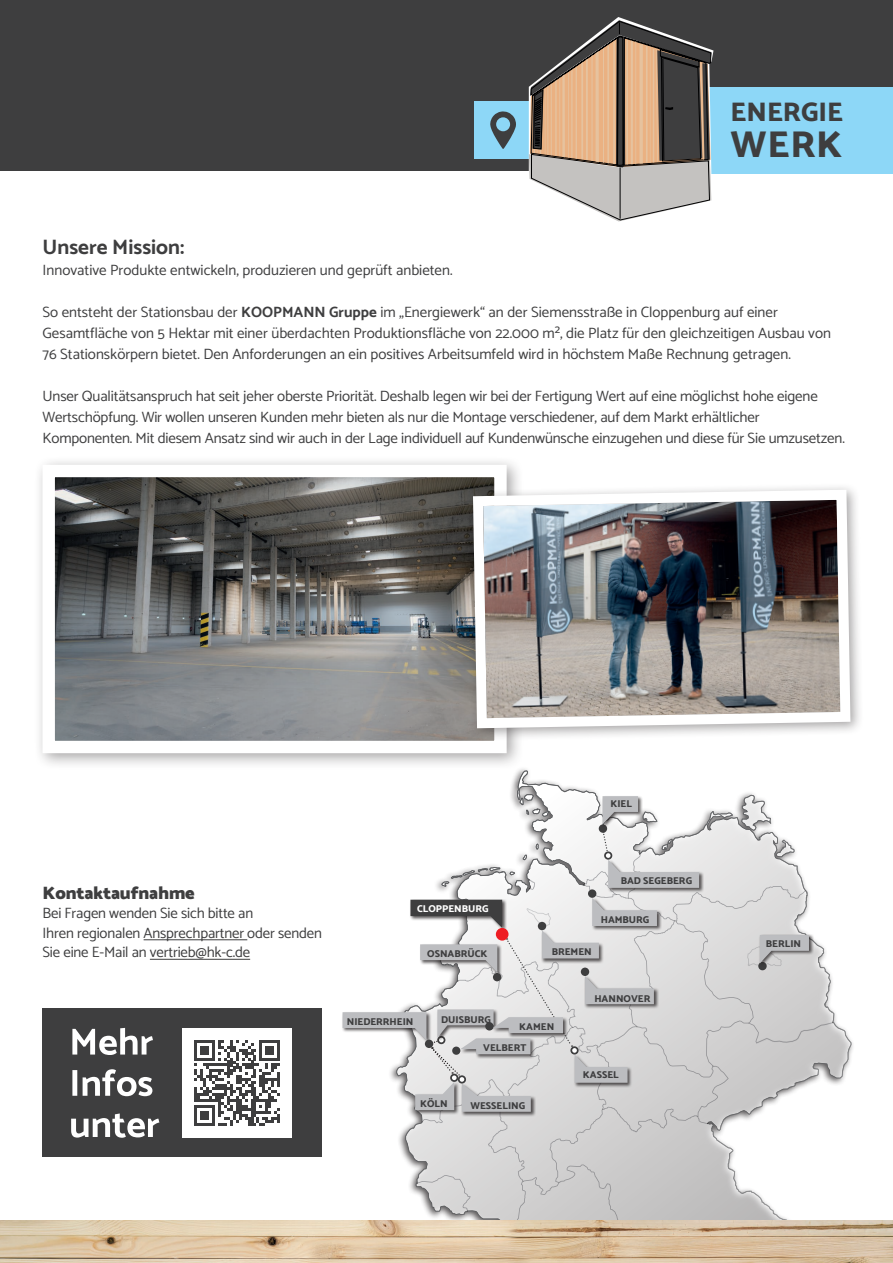
<style>
.page{position:relative;width:893px;height:1263px;background:#fff}
.page>*{position:absolute;margin:0;border:0;box-sizing:border-box;transform-origin:0 0}
.t1{font:800 37.5px "Catamaran";color:#3e3e3f}
.t2{font:800 27px "Catamaran";color:#3e3e3f}
.t3{font:700 21px "Catamaran";color:#3e3e3f}
.t4{font:900 18px "Catamaran";letter-spacing:-.01em;color:#3e3e3f}
.t5{font:15px/21px "Catamaran";letter-spacing:-.01em;color:#3e3e3f}
.t6{font:800 9.9px "Catamaran";color:#3e3e3f}
.t7{font:800 9.9px "Catamaran";color:#fff}
.s1{font-weight:700}
</style>
<div class="page">
<svg style="left:343px;top:770px;width:508px;height:450px"></svg>
<div style="left:605px;top:852px;width:6px;height:7px;background:#fff;border-radius:50%"></div>
<div style="left:604px;top:851px;width:8px;height:9px;border:2px solid #3e3e3f;border-radius:50%"></div>
<hr style="left:144px;top:939px;width:103px;height:1px;background:#3e3e3f">
<hr style="left:150px;top:959px;width:100px;height:1px;background:#3e3e3f">
<div style="left:0;top:0;width:893px;height:170px;background:#3e3e3f"></div>
<div style="left:43px;top:1008px;width:279px;height:149px;background:#3e3e3f"></div>
<img style="left:0;top:1220px;width:893px;height:43px">
<svg style="left:71px;top:1113px;width:88px;height:25px"></svg>
<svg style="left:72px;top:1069px;width:80px;height:27px"></svg>
<svg style="left:72px;top:1028px;width:81px;height:27px"></svg>
<div style="left:182px;top:1028px;width:110px;height:110px;background:#fff"></div>
<svg style="left:194px;top:1040px;width:86px;height:86px"></svg>
<div style="left:534px;top:87px;width:359px;height:87px;background:#8dd7f7"></div>
<div style="left:474px;top:101px;width:351px;height:58px;background:#8dd7f7"></div>
<svg style="left:529px;top:17px;width:184px;height:204px"></svg>
<svg style="left:490px;top:111px;width:26px;height:38px"></svg>
<div style="left:34px;top:456px;width:490px;height:315px;background:#231f20;opacity:.4"></div>
<svg style="left:36px;top:459px;width:477px;height:300px"></svg>
<div style="left:466px;top:483px;width:398px;height:259px;background:#231f20;opacity:.4"></div>
<img style="left:468px;top:485px;width:387px;height:248px">
<h2 class="t2" style="left:731px;top:92px;width:114px">ENERGIE</h2>
<h1 class="t1" style="left:731px;top:116px;width:113px">WERK</h1>
<h3 class="t3" style="left:43px;top:230px;width:143px">Unsere Mission:</h3>
<p class="t5" style="left:43px;top:259px;width:412px">Innovative Produkte entwickeln, produzieren und geprüft anbieten.</p>
<p class="t5" style="left:43px;top:301px;width:790px">So entsteht der Stationsbau der <span class="s1">KOOPMANN Gruppe</span> im „Energiewerk“ an der Siemensstraße in Cloppenburg auf einer<br>Gesamtfläche von 5 Hektar mit einer überdachten Produktionsfläche von 22.000 m², die Platz für den gleichzeitigen Ausbau von<br>76 Stationskörpern bietet. Den Anforderungen an ein positives Arbeitsumfeld wird in höchstem Maße Rechnung getragen.</p>
<p class="t5" style="left:43px;top:385px;width:804px">Unser Qualitätsanspruch hat seit jeher oberste Priorität. Deshalb legen wir bei der Fertigung Wert auf eine möglichst hohe eigene<br>Wertschöpfung. Wir wollen unseren Kunden mehr bieten als nur die Montage verschiedener, auf dem Markt erhältlicher<br>Komponenten. Mit diesem Ansatz sind wir auch in der Lage individuell auf Kundenwünsche einzugehen und diese für Sie umzusetzen.</p>
<p class="t6" style="left:610px;top:796px;width:23px">KIEL</p>
<p class="t4" style="left:43px;top:879px;width:154px">Kontaktaufnahme</p>
<p class="t5" style="left:43px;top:903px;width:281px;line-height:19.5px">Bei Fragen wenden Sie sich bitte an<br>Ihren regionalen Ansprechpartner oder senden<br>Sie eine E-Mail an vertrieb@hk-c.de</p>
<p class="t7" style="left:417px;top:901px;width:73px">CLOPPENBURG</p>
<p class="t6" style="left:427px;top:946px;width:62px">OSNABRÜCK</p>
<p class="t6" style="left:347px;top:1014px;width:68px">NIEDERRHEIN</p>
<p class="t6" style="left:441px;top:1012px;width:51px">DUISBURG</p>
<p class="t6" style="left:621px;top:873px;width:73px">BAD SEGEBERG</p>
<p class="t6" style="left:552px;top:944px;width:42px">BREMEN</p>
<p class="t6" style="left:601px;top:912px;width:50px">HAMBURG</p>
<p class="t6" style="left:519px;top:1019px;width:36px">KAMEN</p>
<p class="t6" style="left:594px;top:991px;width:58px">HANNOVER</p>
<p class="t6" style="left:483px;top:1040px;width:45px">VELBERT</p>
<p class="t6" style="left:420px;top:1096px;width:29px">KÖLN</p>
<p class="t6" style="left:470px;top:1098px;width:56px">WESSELING</p>
<p class="t6" style="left:583px;top:1067px;width:37px">KASSEL</p>
<p class="t6" style="left:766px;top:936px;width:37px">BERLIN</p>
</div>
